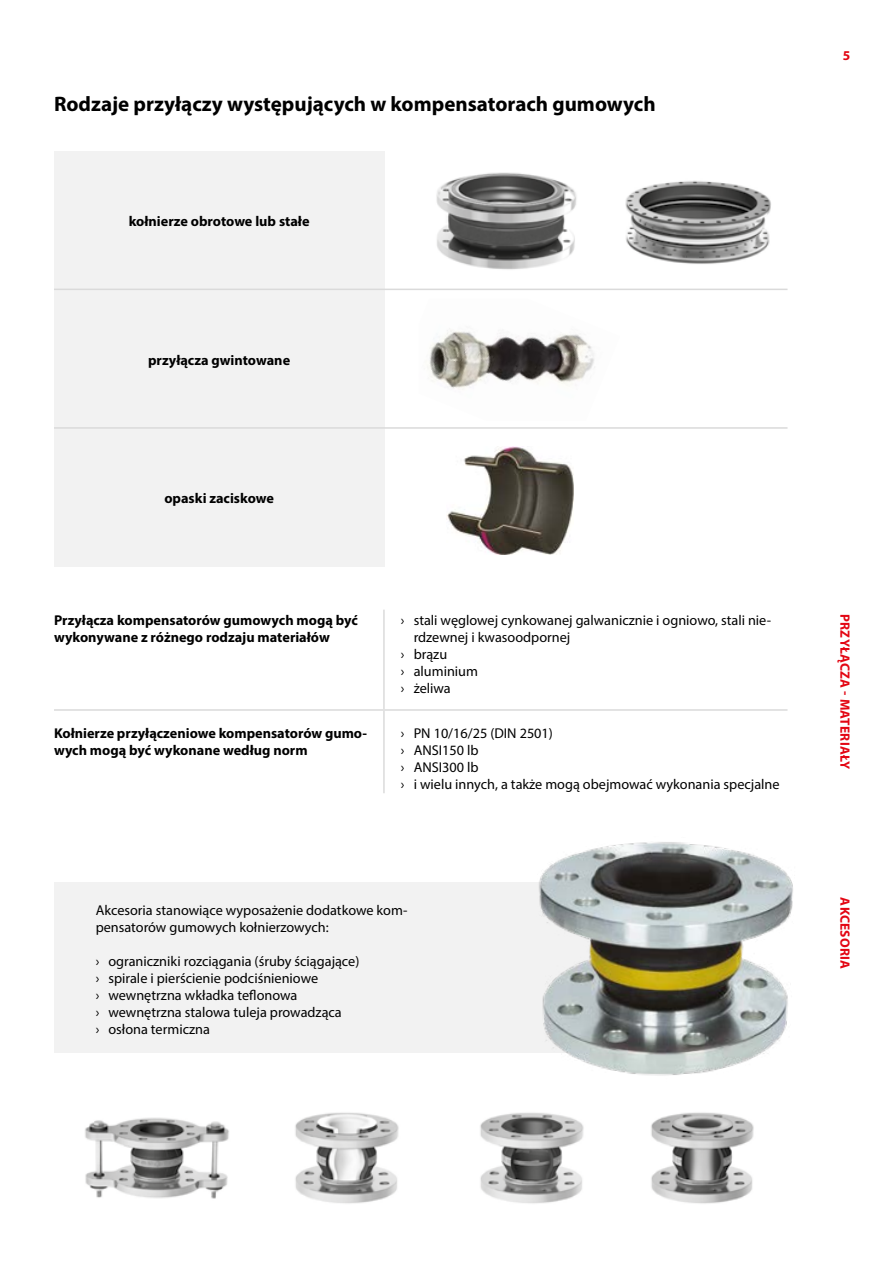
<style>
.page{position:relative;width:893px;height:1263px;background:#fff}
.page>*{position:absolute;margin:0;border:0;box-sizing:border-box;transform-origin:0 0}
.t1{font:700 21px "Myriad Pro";color:#000}
.t2{font:14.25px/17.1px "Myriad Pro";color:#000}
.t3{font:700 14.25px/17.1px "Myriad Pro";color:#000}
.t4{font:700 13.5px "Myriad Pro";letter-spacing:.02em;color:#e30613}
</style>
<div class="page">
<hr style="left:383px;top:610px;width:2px;height:99px;background:#dadada">
<hr style="left:54px;top:709px;width:330px;height:2px;background:#dadada">
<hr style="left:384px;top:709px;width:403px;height:2px;background:#dadada">
<hr style="left:383px;top:711px;width:2px;height:82px;background:#dadada">
<img style="left:436px;top:172px;width:141px;height:98px">
<img style="left:625px;top:180px;width:146px;height:84px">
<img style="left:427px;top:330px;width:168px;height:60px">
<img style="left:447px;top:446px;width:126px;height:108px">
<div style="left:54px;top:152px;width:330px;height:415px;background:#f2f2f2"></div>
<hr style="left:54px;top:289px;width:733px;height:1px;background:#dadada">
<hr style="left:54px;top:427px;width:733px;height:2px;background:#dadada">
<div style="left:54px;top:882px;width:598px;height:171px;background:#f2f2f2"></div>
<img style="left:539px;top:842px;width:254px;height:234px">
<img style="left:85px;top:1117px;width:144px;height:82px">
<img style="left:480px;top:1112px;width:104px;height:92px">
<img style="left:295px;top:1112px;width:104px;height:92px">
<img style="left:651px;top:1112px;width:103px;height:92px">
<h1 class="t1" style="left:54px;top:90px;width:603px">Rodzaje przyłączy występujących w kompensatorach gumowych</h1>
<p class="t3" style="left:129px;top:212px;width:182px">kołnierze obrotowe lub stałe</p>
<p class="t3" style="left:148px;top:351px;width:144px">przyłącza gwintowane</p>
<p class="t3" style="left:164px;top:489px;width:111px">opaski zaciskowe</p>
<p class="t3" style="left:54px;top:611px;width:305px">Przyłącza kompensatorów gumowych mogą być wykonywane z różnego rodzaju materiałów</p>
<p class="t2" style="left:401px;top:611px;width:372px">› stali węglowej cynkowanej galwanicznie i ogniowo, stali nie-</p>
<p class="t2" style="left:414px;top:628px;width:158px">rdzewnej i kwasoodpornej</p>
<p class="t2" style="left:401px;top:645px;width:48px">› brązu</p>
<p class="t2" style="left:401px;top:662px;width:79px">› aluminium</p>
<p class="t2" style="left:401px;top:679px;width:51px">› żeliwa</p>
<p class="t3" style="left:54px;top:724px;width:314px">Kołnierze przyłączeniowe kompensatorów gumo&shy;wych mogą być wykonane według norm</p>
<p class="t2" style="left:401px;top:724px;width:380px">› PN 10/16/25 (DIN 2501)<br>› ANSI150 lb<br>› ANSI300 lb<br>› i wielu innych, a także mogą obejmować wykonania specjalne</p>
<p class="t2" style="left:96px;top:901px;width:313px">Akcesoria stanowiące wyposażenie dodatkowe kom&shy;pensatorów gumowych kołnierzowych:</p>
<p class="t2" style="left:96px;top:952px;width:265px">› ograniczniki rozciągania (śruby ściągające) › spirale i pierścienie podciśnieniowe<br>› wewnętrzna wkładka teflonowa<br>› wewnętrzna stalowa tuleja prowadząca<br>› osłona termiczna</p>
<p class="t4" style="left:843px;top:46px;width:9px">5</p>
<p class="t4" style="left:854px;top:614px;width:156px;rotate:90deg">PRZYŁĄCZA - MATERIAŁY</p>
<p class="t4" style="left:854px;top:897px;width:73px;rotate:90deg">AKCESORIA</p>
</div>
